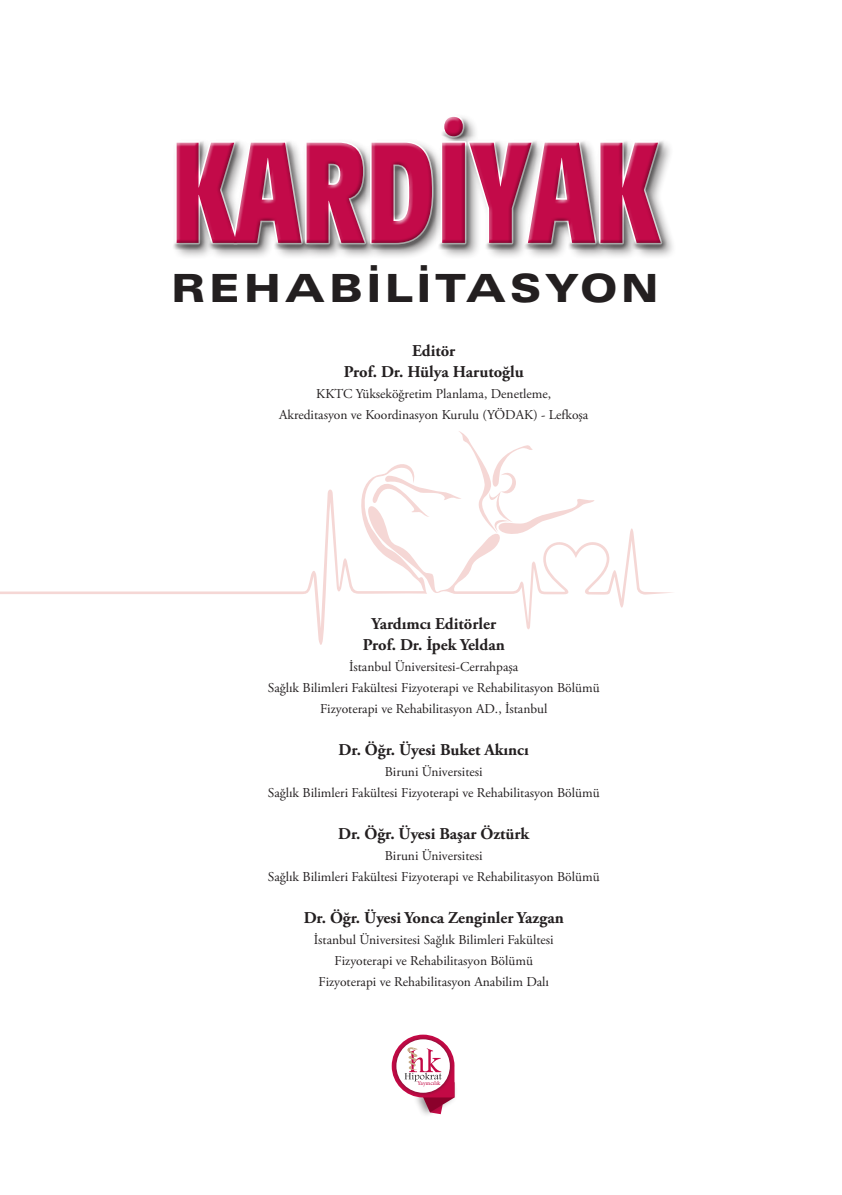
<style>
.page{position:relative;width:842px;height:1195px;background:#fff}
.page>*{position:absolute;margin:0;border:0;box-sizing:border-box;transform-origin:0 0}
.t1{font:700 140.25px "Antique Olive Con";color:#c30a49}
.t2{font:38.85px "Univers LT Std 73 Black Ext";letter-spacing:.09em;color:#231f20}
.t3{font:700 16.5px/21px "Adobe Garamond Pro";color:#231f20;text-align:center}
.t4{font:13.5px/21px "Adobe Garamond Pro";color:#231f20;text-align:center}
.t5{font:5.85px "Minion Pro";color:#c30945}
</style>
<div class="page">
<svg style="left:0;top:431px;width:672px;height:214px"></svg>
<div style="left:172px;top:113px;width:505px;height:147px;background:#231f20;opacity:.5"></div>
<div style="left:170px;top:110px;width:493px;height:137px;background:#fff"></div>
<div style="left:171px;top:117px;width:496px;height:133px;background:#231f20;opacity:.4"></div>
<div style="left:413px;top:1076px;width:45px;height:42px;background:#231f20;opacity:.5"></div>
<div style="left:393px;top:1036px;width:60px;height:60px;background:#231f20;opacity:.4"></div>
<div style="left:396px;top:1039px;width:54px;height:54px;background:#fff;border-radius:50%"></div>
<svg style="left:405px;top:1047px;width:49px;height:67px"></svg>
<h1 class="t1" style="left:170px;top:116px;width:490px">KARDİYAK</h1>
<h2 class="t2" style="left:171px;top:265px;width:489px">REHABİLİTASYON</h2>
<p class="t3" style="left:344px;top:340px;width:182px">Editör<br>Prof. Dr. Hülya Harutoğlu</p>
<p class="t4" style="left:279px;top:383px;width:311px">KKTC Yükseköğretim Planlama, Denetleme,<br>Akreditasyon ve Koordinasyon Kurulu (YÖDAK) - Lefkoşa</p>
<p class="t3" style="left:363px;top:613px;width:143px">Yardımcı Editörler<br>Prof. Dr. İpek Yeldan</p>
<p class="t4" style="left:268px;top:656px;width:333px">İstanbul Üniversitesi-Cerrahpaşa<br>Sağlık Bilimleri Fakültesi Fizyoterapi ve Rehabilitasyon Bölümü<br>Fizyoterapi ve Rehabilitasyon AD., İstanbul</p>
<p class="t3" style="left:339px;top:739px;width:192px">Dr. Öğr. Üyesi Buket Akıncı</p>
<p class="t4" style="left:268px;top:761px;width:333px">Biruni Üniversitesi<br>Sağlık Bilimleri Fakültesi Fizyoterapi ve Rehabilitasyon Bölümü</p>
<p class="t3" style="left:338px;top:823px;width:193px">Dr. Öğr. Üyesi Başar Öztürk</p>
<p class="t4" style="left:268px;top:845px;width:333px">Biruni Üniversitesi<br>Sağlık Bilimleri Fakültesi Fizyoterapi ve Rehabilitasyon Bölümü</p>
<p class="t3" style="left:304px;top:907px;width:261px">Dr. Öğr. Üyesi Yonca Zenginler Yazgan</p>
<p class="t4" style="left:314px;top:929px;width:241px">İstanbul Üniversitesi Sağlık Bilimleri Fakültesi<br>Fizyoterapi ve Rehabilitasyon Bölümü<br>Fizyoterapi ve Rehabilitasyon Anabilim Dalı</p>
<p class="t5" style="left:418px;top:1079px;width:24px">Yayıncılık</p>
</div>
